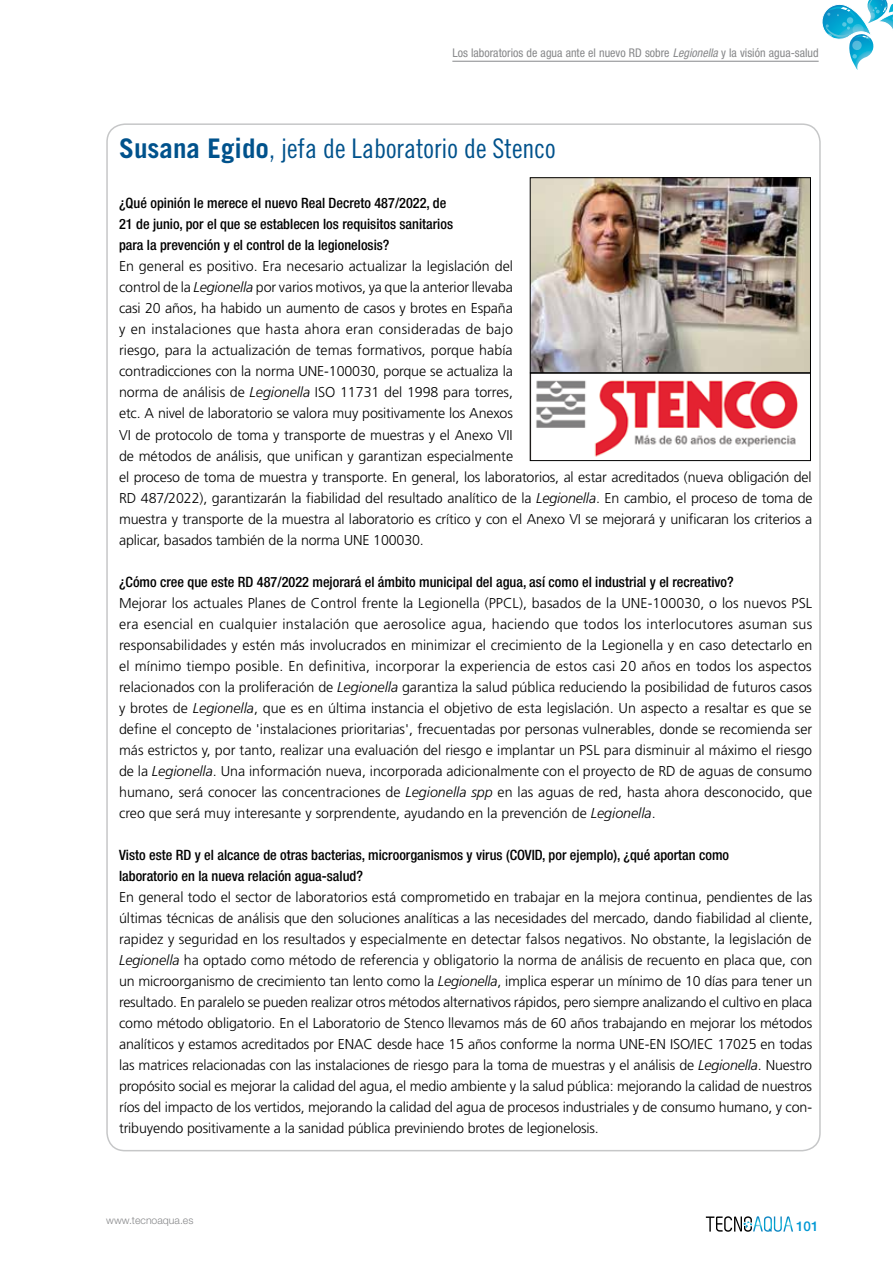
<style>
.page{position:relative;width:893px;height:1263px;background:#fff}
.page>*{position:absolute;margin:0;border:0;box-sizing:border-box;transform-origin:0 0}
.t1{font:27px "Trade Gothic LT Std Cn 18";color:#00528c}
.t2{font:300 14.25px/21px "Frutiger LT Std";letter-spacing:-.01em;color:#000;text-align:justify}
.t3{font:500 condensed 14.25px/21px "Helvetica Neue LT Std";color:#000}
.t4{font:500 13.5px "Helvetica Neue LT Std";color:#0098d4}
.t5{font:condensed 12px "Helvetica Neue LT Std";color:#87888a}
.t6{font:300 10.5px "Helvetica Neue LT Std";color:#87888a}
.s1{font-style:italic}
.s2{font-family:"Trade Gothic LT Std";font-weight:700}
</style>
<div class="page">
<hr style="left:452px;top:61px;width:367px;height:1px;background:#87888a">
<svg style="left:706px;top:1216px;width:87px;height:16px"></svg>
<svg style="left:822px;top:0;width:71px;height:70px"></svg>
<img style="left:532px;top:179px;width:277px;height:278px">
<div style="left:530px;top:373px;width:281px;height:88px;border:1px solid #000"></div>
<div style="left:530px;top:177px;width:281px;height:196px;border:1px solid #000"></div>
<p class="t5" style="left:452px;top:46px;width:368px">Los laboratorios de agua ante el nuevo RD sobre <span class="s1">Legionella</span> y la visión agua-salud</p>
<h1 class="t1" style="left:119px;top:132px;width:438px"><span class="s2">Susana Egido</span>, jefa de Laboratorio de Stenco</h1>
<p class="t3" style="left:119px;top:193px;width:336px">¿Qué opinión le merece el nuevo Real Decreto 487/2022, de<br>21 de junio, por el que se establecen los requisitos sanitarios para la prevención y el control de la legionelosis?</p>
<p class="t2" style="left:119px;top:256px;width:695px;text-align:left">En general es positivo. Era necesario actualizar la legislación del<br>control de la <span class="s1">Legionella</span> por varios motivos, ya que la anterior llevaba<br>casi 20 años, ha habido un aumento de casos y brotes en España<br>y en instalaciones que hasta ahora eran consideradas de bajo<br>riesgo, para la actualización de temas formativos, porque había<br>contradicciones con la norma UNE-100030, porque se actualiza la<br>norma de análisis de <span class="s1">Legionella</span> ISO 11731 del 1998 para torres,<br>etc. A nivel de laboratorio se valora muy positivamente los Anexos<br>VI de protocolo de toma y transporte de muestras y el Anexo VII<br>de métodos de análisis, que unifican y garantizan especialmente<br>el proceso de toma de muestra y transporte. En general, los laboratorios, al estar acreditados (nueva obligación del RD 487/2022), garantizarán la fiabilidad del resultado analítico de la <span class="s1">Legionella</span>. En cambio, el proceso de toma de muestra y transporte de la muestra al laboratorio es crítico y con el Anexo VI se mejorará y unificaran los criterios a aplicar, basados también de la norma UNE 100030.</p>
<p class="t3" style="left:119px;top:571px;width:616px">¿Cómo cree que este RD 487/2022 mejorará el ámbito municipal del agua, así como el industrial y el recreativo?</p>
<p class="t2" style="left:119px;top:592px;width:695px">Mejorar los actuales Planes de Control frente la Legionella (PPCL), basados de la UNE-100030, o los nuevos PSL era esencial en cualquier instalación que aerosolice agua, haciendo que todos los interlocutores asuman sus responsabilidades y estén más involucrados en minimizar el crecimiento de la Legionella y en caso detectarlo en el mínimo tiempo posible. En definitiva, incorporar la experiencia de estos casi 20 años en todos los aspectos relacionados con la proliferación de <span class="s1">Legionella</span> garantiza la salud pública reduciendo la posibilidad de futuros casos y brotes de <span class="s1">Legionella</span>, que es en última instancia el objetivo de esta legislación. Un aspecto a resaltar es que se define el concepto de 'instalaciones prioritarias', frecuentadas por personas vulnerables, donde se recomienda ser más estrictos y, por tanto, realizar una evaluación del riesgo e implantar un PSL para disminuir al máximo el riesgo de la <span class="s1">Legionella</span>. Una información nueva, incorporada adicionalmente con el proyecto de RD de aguas de consumo humano, será conocer las concentraciones de <span class="s1">Legionella spp</span> en las aguas de red, hasta ahora desconocido, que creo que será muy interesante y sorprendente, ayudando en la prevención de <span class="s1">Legionella</span>.</p>
<p class="t3" style="left:119px;top:844px;width:612px">Visto este RD y el alcance de otras bacterias, microorganismos y virus (COVID, por ejemplo), ¿qué aportan como laboratorio en la nueva relación agua-salud?</p>
<p class="t2" style="left:119px;top:886px;width:695px">En general todo el sector de laboratorios está comprometido en trabajar en la mejora continua, pendientes de las últimas técnicas de análisis que den soluciones analíticas a las necesidades del mercado, dando fiabilidad al cliente, rapidez y seguridad en los resultados y especialmente en detectar falsos negativos. No obstante, la legislación de <span class="s1">Legionella</span> ha optado como método de referencia y obligatorio la norma de análisis de recuento en placa que, con un microorganismo de crecimiento tan lento como la <span class="s1">Legionella</span>, implica esperar un mínimo de 10 días para tener un resultado. En paralelo se pueden realizar otros métodos alternativos rápidos, pero siempre analizando el cultivo en placa como método obligatorio. En el Laboratorio de Stenco llevamos más de 60 años trabajando en mejorar los métodos analíticos y estamos acreditados por ENAC desde hace 15 años conforme la norma UNE-EN ISO/IEC 17025 en todas las matrices relacionadas con las instalaciones de riesgo para la toma de muestras y el análisis de <span class="s1">Legionella</span>. Nuestro propósito social es mejorar la calidad del agua, el medio ambiente y la salud pública: mejorando la calidad de nuestros ríos del impacto de los vertidos, mejorando la calidad del agua de procesos industriales y de consumo humano, y con&shy;tribuyendo positivamente a la sanidad pública previniendo brotes de legionelosis.</p>
<p class="t6" style="left:106px;top:1213px;width:89px">www.tecnoaqua.es</p>
<p class="t4" style="left:796px;top:1218px;width:24px">101</p>
</div>
